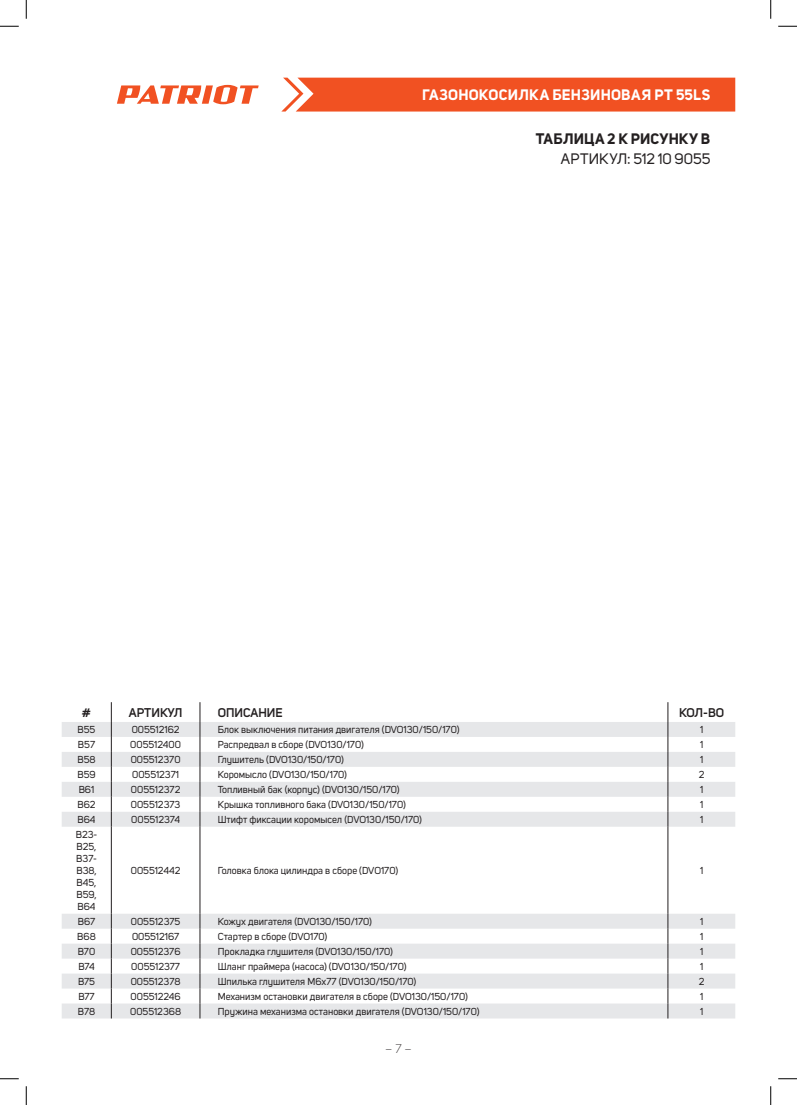
<style>
.page{position:relative;width:797px;height:1105px;background:#fff}
.page>*{position:absolute;margin:0;border:0;box-sizing:border-box;transform-origin:0 0}
.t1{font:700 15px "Uni Sans";letter-spacing:.015em;color:#fff}
.t2{font:700 15px "Uni Sans";letter-spacing:.02em;color:#231f20}
.t3{font:15px "Uni Sans";letter-spacing:-.005em;color:#231f20}
.t4{font:600 12.5px "Uni Sans";color:#231f20}
.t5{font:300 12.5px "Uni Sans";color:#231f20}
.t6{font:10px/12px "Uni Sans";color:#231f20;text-align:justify}
</style>
<div class="page">
<svg style="left:281px;top:78px;width:454px;height:34px;background:#f15a2e"></svg>
<svg style="left:117px;top:85px;width:142px;height:19px"></svg>
<svg style="left:62px;top:722px;width:673px;height:296px"></svg>
<svg style="left:111px;top:702px;width:1px;height:125px"></svg>
<svg style="left:200px;top:702px;width:1px;height:125px"></svg>
<svg style="left:667px;top:702px;width:1px;height:125px"></svg>
<hr style="left:111px;top:827px;width:1px;height:87px;background:#231f20">
<hr style="left:200px;top:827px;width:1px;height:87px;background:#231f20">
<hr style="left:667px;top:827px;width:1px;height:87px;background:#231f20">
<svg style="left:111px;top:914px;width:1px;height:104px"></svg>
<svg style="left:200px;top:914px;width:1px;height:104px"></svg>
<svg style="left:667px;top:914px;width:1px;height:104px"></svg>
<svg style="left:0;top:25px;width:19px;height:2px"></svg>
<svg style="left:778px;top:25px;width:19px;height:2px"></svg>
<svg style="left:0;top:1078px;width:19px;height:1px"></svg>
<svg style="left:778px;top:1078px;width:19px;height:1px"></svg>
<svg style="left:25px;top:0;width:2px;height:19px"></svg>
<svg style="left:25px;top:1086px;width:2px;height:19px"></svg>
<svg style="left:770px;top:0;width:1px;height:19px"></svg>
<svg style="left:770px;top:1086px;width:1px;height:19px"></svg>
<h1 class="t1" style="left:422px;top:86px;width:290px">ГАЗОНОКОСИЛКА БЕНЗИНОВАЯ PT 55LS</h1>
<h1 class="t2" style="left:535px;top:129px;width:176px">ТАБЛИЦА 2 К РИСУНКУ B</h1>
<h1 class="t3" style="left:561px;top:150px;width:151px">АРТИКУЛ: 512 10 9055</h1>
<p class="t4" style="left:82px;top:705px;width:11px">#</p>
<p class="t4" style="left:129px;top:705px;width:55px">АРТИКУЛ</p>
<p class="t4" style="left:218px;top:705px;width:67px">ОПИСАНИЕ</p>
<p class="t4" style="left:679px;top:705px;width:47px">КОЛ-ВО</p>
<p class="t6" style="left:78px;top:724px;width:19px">B55</p>
<p class="t6" style="left:132px;top:724px;width:49px">005512162</p>
<p class="t6" style="left:218px;top:724px;width:243px">Блок выключения питания двигателя (DVO130/150/170)</p>
<p class="t6" style="left:700px;top:724px;width:5px">1</p>
<p class="t6" style="left:78px;top:739px;width:19px">B57</p>
<p class="t6" style="left:130px;top:739px;width:52px">005512400</p>
<p class="t6" style="left:218px;top:739px;width:148px">Распредвал в сборе (DVO130/170)</p>
<p class="t6" style="left:700px;top:739px;width:5px">1</p>
<p class="t6" style="left:77px;top:754px;width:20px">B58</p>
<p class="t6" style="left:131px;top:754px;width:51px">005512370</p>
<p class="t6" style="left:218px;top:754px;width:128px">Глушитель (DVO130/150/170)</p>
<p class="t6" style="left:700px;top:754px;width:5px">1</p>
<p class="t6" style="left:77px;top:769px;width:20px">B59</p>
<p class="t6" style="left:132px;top:769px;width:48px">005512371</p>
<p class="t6" style="left:218px;top:769px;width:131px">Коромысло (DVO130/150/170)</p>
<p class="t6" style="left:698px;top:769px;width:7px">2</p>
<p class="t6" style="left:79px;top:784px;width:17px">B61</p>
<p class="t6" style="left:131px;top:784px;width:51px">005512372</p>
<p class="t6" style="left:218px;top:784px;width:183px">Топливный бак (корпус) (DVO130/150/170)</p>
<p class="t6" style="left:700px;top:784px;width:5px">1</p>
<p class="t6" style="left:77px;top:799px;width:20px">B62</p>
<p class="t6" style="left:131px;top:799px;width:51px">005512373</p>
<p class="t6" style="left:218px;top:799px;width:190px">Крышка топливного бака (DVO130/150/170)</p>
<p class="t6" style="left:700px;top:799px;width:5px">1</p>
<p class="t6" style="left:77px;top:814px;width:20px">B64</p>
<p class="t6" style="left:131px;top:814px;width:50px">005512374</p>
<p class="t6" style="left:218px;top:814px;width:206px">Штифт фиксации коромысел (DVO130/150/170)</p>
<p class="t6" style="left:700px;top:814px;width:5px">1</p>
<p class="t6" style="left:76px;top:829px;width:23px">B23- B25, B37- B38, B45, B59, B64</p>
<p class="t6" style="left:131px;top:865px;width:51px">005512442</p>
<p class="t6" style="left:218px;top:865px;width:182px">Головка блока цилиндра в сборе (DVO170)</p>
<p class="t6" style="left:700px;top:865px;width:5px">1</p>
<p class="t6" style="left:78px;top:916px;width:19px">B67</p>
<p class="t6" style="left:131px;top:916px;width:51px">005512375</p>
<p class="t6" style="left:218px;top:916px;width:156px">Кожух двигателя (DVO130/150/170)</p>
<p class="t6" style="left:700px;top:916px;width:5px">1</p>
<p class="t6" style="left:77px;top:931px;width:20px">B68</p>
<p class="t6" style="left:132px;top:931px;width:49px">005512167</p>
<p class="t6" style="left:218px;top:931px;width:111px">Стартер в сборе (DVO170)</p>
<p class="t6" style="left:700px;top:931px;width:5px">1</p>
<p class="t6" style="left:78px;top:946px;width:19px">B70</p>
<p class="t6" style="left:131px;top:946px;width:51px">005512376</p>
<p class="t6" style="left:218px;top:946px;width:177px">Прокладка глушителя (DVO130/150/170)</p>
<p class="t6" style="left:700px;top:946px;width:5px">1</p>
<p class="t6" style="left:78px;top:961px;width:18px">B74</p>
<p class="t6" style="left:131px;top:961px;width:50px">005512377</p>
<p class="t6" style="left:218px;top:961px;width:190px">Шланг праймера (насоса) (DVO130/150/170)</p>
<p class="t6" style="left:700px;top:961px;width:5px">1</p>
<p class="t6" style="left:78px;top:976px;width:19px">B75</p>
<p class="t6" style="left:131px;top:976px;width:51px">005512378</p>
<p class="t6" style="left:218px;top:976px;width:200px">Шпилька глушителя М6х77 (DVO130/150/170)</p>
<p class="t6" style="left:698px;top:976px;width:7px">2</p>
<p class="t6" style="left:78px;top:991px;width:18px">B77</p>
<p class="t6" style="left:131px;top:991px;width:52px">005512246</p>
<p class="t6" style="left:218px;top:991px;width:251px">Механизм остановки двигателя в сборе (DVO130/150/170)</p>
<p class="t6" style="left:700px;top:991px;width:5px">1</p>
<p class="t6" style="left:78px;top:1006px;width:19px">B78</p>
<p class="t6" style="left:130px;top:1006px;width:52px">005512368</p>
<p class="t6" style="left:218px;top:1006px;width:263px">Пружина механизма остановки двигателя (DVO130/150/170)</p>
<p class="t6" style="left:700px;top:1006px;width:5px">1</p>
<p class="t5" style="left:385px;top:1041px;width:28px">– 7 –</p>
</div>
